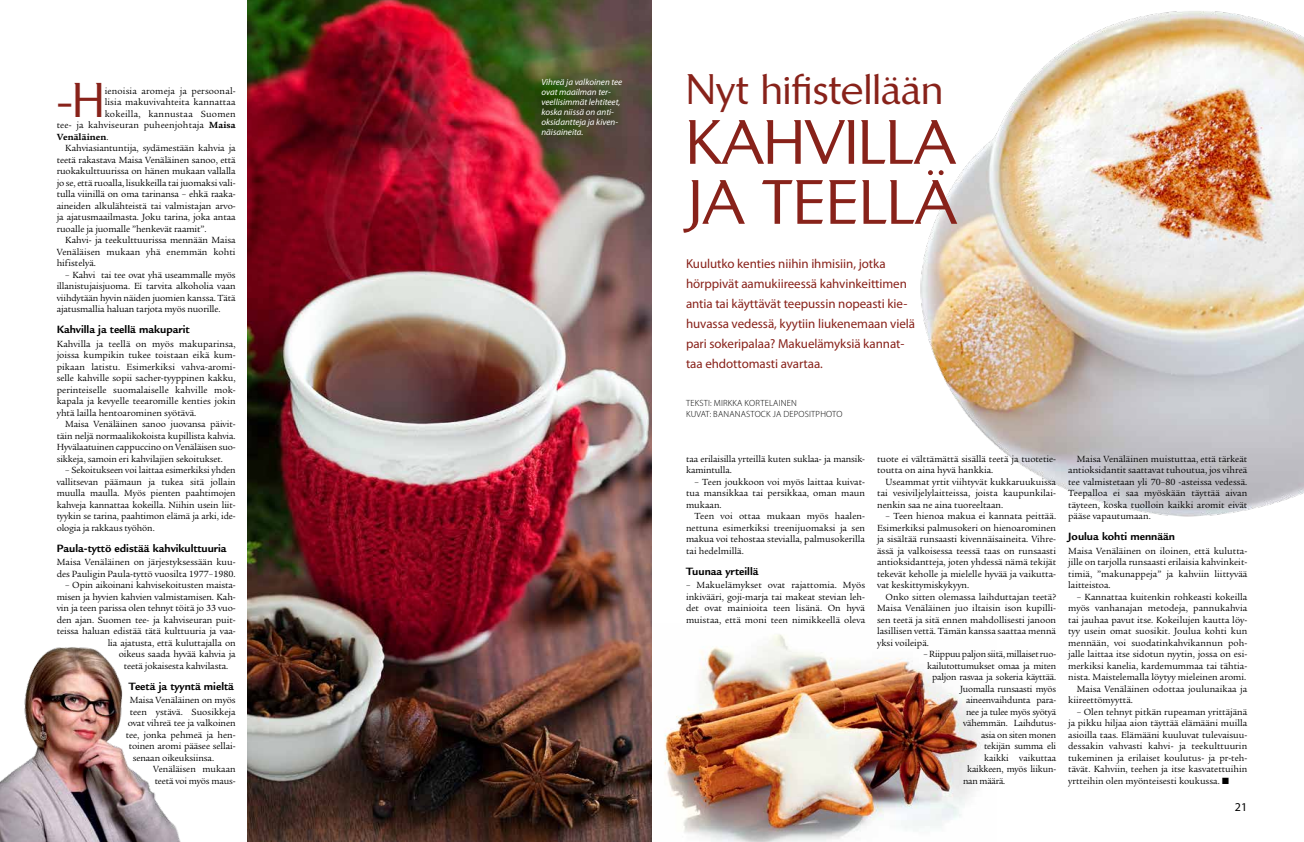
<style>
.page{position:relative;width:1304px;height:842px;background:#fff}
.page>*{position:absolute;margin:0;border:0;box-sizing:border-box;transform-origin:0 0}
.t1{font:500 60px/60px "Linotype Brewery";letter-spacing:.005em;color:#88221a}
.t2{font:500 46.8px "Linotype Brewery";color:#88221a}
.t3{font:500 41px "Linotype Brewery";letter-spacing:.005em;color:#88221a}
.t4{font:13px/20px "Myriad Pro";letter-spacing:-.005em;color:#88221a}
.t5{font:12px "Myriad Pro";color:#000}
.t6{font:700 11.5px "Legacy Sans Std";color:#000}
.t7{font:9.7px/11.5px "Legacy Serif Std";color:#000;text-align:justify}
.t8{font:9.7px "Legacy Serif Std";letter-spacing:-.02em;color:#000}
.t9{font:9.7px "Legacy Serif Std";letter-spacing:.02em;color:#000}
.t10{font:700 9.7px "Legacy Serif Std";letter-spacing:.01em;color:#000}
.t11{font:italic 9px/10px "Myriad Pro";color:#fff}
.t12{font:300 9px/11px "Myriad Pro";letter-spacing:.02em;color:#000}
.s1{font-weight:700}
.s2{font-weight:400}
</style>
<div class="page">
<img style="left:248px;top:0;width:404px;height:842px">
<img style="left:920px;top:11px;width:384px;height:506px">
<img style="left:664px;top:634px;width:318px;height:208px">
<img style="left:0;top:647px;width:181px;height:195px">
<h2 class="t2" style="left:57px;top:72px;width:49px">-H</h2>
<p class="t7" style="left:105px;top:85px;width:133px">ienoisia aromeja ja persoonal-</p>
<p class="t7" style="left:105px;top:96px;width:132px">lisia makuvivahteita kannattaa</p>
<p class="t9" style="left:105px;top:108px;width:133px">kokeilla, kannustaa Suomen</p>
<p class="t7" style="left:57px;top:119px;width:181px">tee- ja kahviseuran puheenjohtaja <span class="s1">Maisa</span></p>
<p class="t10" style="left:57px;top:131px;width:53px">Venäläinen<span class="s2">.</span></p>
<p class="t7" style="left:65px;top:142px;width:172px">Kahviasiantuntija, sydämestään kahvia ja</p>
<p class="t7" style="left:57px;top:154px;width:181px">teetä rakastava Maisa Venäläinen sanoo, että</p>
<p class="t7" style="left:57px;top:165px;width:180px">ruokakulttuurissa on hänen mukaan vallalla</p>
<p class="t7" style="left:57px;top:177px;width:180px">jo se, että ruoalla, lisukkeilla tai juomaksi vali-</p>
<p class="t7" style="left:57px;top:188px;width:181px">tulla viinillä on oma tarinansa – ehkä raaka-</p>
<p class="t7" style="left:57px;top:200px;width:181px">aineiden alkulähteistä tai valmistajan arvo-</p>
<p class="t7" style="left:57px;top:211px;width:181px">ja ajatusmaailmasta. Joku tarina, joka antaa</p>
<p class="t7" style="left:57px;top:223px;width:151px">ruoalle ja juomalle ”henkevät raamit”.</p>
<p class="t7" style="left:65px;top:234px;width:172px">Kahvi- ja teekulttuurissa mennään Maisa</p>
<p class="t7" style="left:57px;top:246px;width:180px">Venäläisen mukaan yhä enemmän kohti</p>
<p class="t7" style="left:57px;top:257px;width:41px">hifistelyä.</p>
<p class="t7" style="left:57px;top:269px;width:181px;text-indent:9px">– Kahvi tai tee ovat yhä useammalle myös illanistujaisjuoma. Ei tarvita alkoholia vaan viihdytään hyvin näiden juomien kanssa. Tätä ajatusmallia haluan tarjota myös nuorille.</p>
<p class="t6" style="left:57px;top:323px;width:134px">Kahvilla ja teellä makuparit</p>
<p class="t7" style="left:57px;top:338px;width:181px">Kahvilla ja teellä on myös makuparinsa, joissa kumpikin tukee toistaan eikä kum&shy;pikaan latistu. Esimerkiksi vahva-aromi&shy;selle kahville sopii sacher-tyyppinen kakku, perinteiselle suomalaiselle kahville mok&shy;kapala ja kevyelle teearomille kenties jokin yhtä lailla hentoarominen syötävä.</p>
<p class="t7" style="left:57px;top:418px;width:181px;text-indent:9px">Maisa Venäläinen sanoo juovansa päivit&shy;täin neljä normaalikokoista kupillista kahvia.<br>Hyvälaatuinen cappuccino on Venäläisen suo&shy;sikkeja, samoin eri kahvilajien sekoitukset.</p>
<p class="t7" style="left:57px;top:464px;width:181px;text-indent:9px">– Sekoitukseen voi laittaa esimerkiksi yhden vallitsevan päämaun ja tukea sitä jollain muulla maulla. Myös pienten paahtimojen kahveja kannattaa kokeilla. Niihin usein liit&shy;tyykin se tarina, paahtimon elämä ja arki, ide&shy;ologia ja rakkaus työhön.</p>
<p class="t6" style="left:57px;top:541px;width:171px">Paula-tyttö edistää kahvikulttuuria</p>
<p class="t7" style="left:57px;top:556px;width:181px">Maisa Venäläinen on järjestyksessään kuu&shy;des Pauligin Paula-tyttö vuosilta 1977–1980.</p>
<p class="t7" style="left:65px;top:579px;width:172px">– Opin aikoinani kahvisekoitusten maista-</p>
<p class="t7" style="left:57px;top:591px;width:181px">misen ja hyvien kahvien valmistamisen. Kah-</p>
<p class="t7" style="left:57px;top:602px;width:181px">vin ja teen parissa olen tehnyt töitä jo 33 vuo-</p>
<p class="t7" style="left:57px;top:614px;width:181px">den ajan. Suomen tee- ja kahviseuran puit-</p>
<p class="t7" style="left:57px;top:625px;width:181px">teissa haluan edistää tätä kulttuuria ja vaa-</p>
<p class="t7" style="left:108px;top:637px;width:130px">lia ajatusta, että kuluttajalla on</p>
<p class="t7" style="left:119px;top:648px;width:119px">oikeus saada hyvää kahvia ja</p>
<p class="t7" style="left:124px;top:660px;width:106px">teetä jokaisesta kahvilasta.</p>
<p class="t6" style="left:129px;top:679px;width:107px">Teetä ja tyyntä mieltä</p>
<p class="t7" style="left:130px;top:694px;width:108px">Maisa Venäläinen on myös</p>
<p class="t7" style="left:130px;top:706px;width:107px">teen ystävä. Suosikkeja</p>
<p class="t7" style="left:128px;top:717px;width:110px">ovat vihreä tee ja valkoinen</p>
<p class="t7" style="left:126px;top:729px;width:111px">tee, jonka pehmeä ja hen-</p>
<p class="t7" style="left:129px;top:740px;width:109px">toinen aromi pääsee sellai-</p>
<p class="t7" style="left:133px;top:752px;width:83px">senaan oikeuksiinsa.</p>
<p class="t7" style="left:153px;top:763px;width:84px">Venäläisen mukaan</p>
<p class="t7" style="left:155px;top:775px;width:82px">teetä voi myös maus-</p>
<p class="t11" style="left:541px;top:77px;width:82px">Vihreä ja valkoinen tee ovat maailman ter&shy;veellisimmät lehtiteet, koska niissä on anti&shy;oksidantteja ja kiven&shy;näisaineita.</p>
<h3 class="t3" style="left:686px;top:65px;width:259px">Nyt hifistellään</h3>
<h1 class="t1" style="left:686px;top:113px;width:272px">KAHVILLA<br>JA TEELLÄ</h1>
<p class="t4" style="left:686px;top:253px;width:231px">Kuulutko kenties niihin ihmisiin, jotka hörppivät aamukiireessä kahvinkeittimen antia tai käyttävät teepussin nopeasti kie&shy;huvassa vedessä, kyytiin liukenemaan vielä pari sokeripalaa? Makuelämyksiä kannat&shy;taa ehdottomasti avartaa.</p>
<p class="t12" style="left:686px;top:397px;width:158px">TEKSTI: MIRKKA KORTELAINEN<br>KUVAT: BANANASTOCK JA DEPOSITPHOTO</p>
<p class="t7" style="left:686px;top:453px;width:181px">taa erilaisilla yrteillä kuten suklaa- ja mansik&shy;kamintulla.</p>
<p class="t7" style="left:686px;top:476px;width:181px;text-indent:9px">– Teen joukkoon voi myös laittaa kuivat&shy;tua mansikkaa tai persikkaa, oman maun mukaan.</p>
<p class="t7" style="left:686px;top:510px;width:181px;text-indent:9px">Teen voi ottaa mukaan myös haalen&shy;nettuna esimerkiksi treenijuomaksi ja sen makua voi tehostaa stevialla, palmusokerilla tai hedelmillä.</p>
<p class="t6" style="left:686px;top:564px;width:74px">Tuunaa yrteillä</p>
<p class="t7" style="left:686px;top:579px;width:181px">– Makuelämykset ovat rajattomia. Myös inkivääri, goji-marja tai makeat stevian leh&shy;det ovat mainioita teen lisänä. On hyvä muistaa, että moni teen nimikkeellä oleva</p>
<p class="t7" style="left:877px;top:453px;width:180px">tuote ei välttämättä sisällä teetä ja tuotetie&shy;toutta on aina hyvä hankkia.</p>
<p class="t7" style="left:877px;top:476px;width:181px;text-indent:9px">Useammat yrtit viihtyvät kukkaruukuissa tai vesiviljelylaitteissa, joista kaupunkilai&shy;nenkin saa ne aina tuoreeltaan.</p>
<p class="t7" style="left:877px;top:510px;width:181px;text-indent:9px">– Teen hienoa makua ei kannata peittää.<br>Esimerkiksi palmusokeri on hienoarominen ja sisältää runsaasti kivennäisaineita. Vihre&shy;ässä ja valkoisessa teessä taas on runsaasti antioksidantteja, joten yhdessä nämä tekijät tekevät keholle ja mielelle hyvää ja vaikutta&shy;vat keskittymiskykyyn.</p>
<p class="t7" style="left:877px;top:591px;width:181px;text-indent:9px">Onko sitten olemassa laihduttajan teetä?<br>Maisa Venäläinen juo iltaisin ison kupilli&shy;sen teetä ja sitä ennen mahdollisesti janoon lasillisen vettä. Tämän kanssa saattaa mennä yksi voileipä.</p>
<p class="t8" style="left:924px;top:648px;width:134px">– Riippuu paljon siitä, millaiset ruo-</p>
<p class="t7" style="left:927px;top:660px;width:131px">kailutottumukset omaa ja miten</p>
<p class="t7" style="left:932px;top:671px;width:126px">paljon rasvaa ja sokeria käyttää.</p>
<p class="t7" style="left:960px;top:683px;width:97px">Juomalla runsaasti myös</p>
<p class="t7" style="left:966px;top:694px;width:91px">aineenvaihdunta para-</p>
<p class="t8" style="left:966px;top:706px;width:91px">nee ja tulee myös syötyä</p>
<p class="t7" style="left:963px;top:717px;width:95px">vähemmän. Laihdutus-</p>
<p class="t8" style="left:981px;top:729px;width:76px">asia on siten monen</p>
<p class="t7" style="left:984px;top:740px;width:73px">tekijän summa eli</p>
<p class="t7" style="left:984px;top:752px;width:74px">kaikki vaikuttaa</p>
<p class="t7" style="left:967px;top:763px;width:91px">kaikkeen, myös liikun-</p>
<p class="t8" style="left:963px;top:775px;width:44px">nan määrä.</p>
<p class="t7" style="left:1068px;top:453px;width:181px;text-indent:9px">Maisa Venäläinen muistuttaa, että tärkeät antioksidantit saattavat tuhoutua, jos vihreä tee valmistetaan yli 70–80 -asteissa vedessä.<br>Teepalloa ei saa myöskään täyttää aivan täyteen, koska tuolloin kaikki aromit eivät pääse vapautumaan.</p>
<p class="t6" style="left:1068px;top:530px;width:108px">Joulua kohti mennään</p>
<p class="t7" style="left:1068px;top:545px;width:181px">Maisa Venäläinen on iloinen, että kulutta&shy;jille on tarjolla runsaasti erilaisia kahvinkeit&shy;timiä, ”makunappeja” ja kahviin liittyvää laitteistoa.</p>
<p class="t7" style="left:1077px;top:591px;width:172px">– Kannattaa kuitenkin rohkeasti kokeilla</p>
<p class="t7" style="left:1068px;top:602px;width:181px">myös vanhanajan metodeja, pannukahvia</p>
<p class="t7" style="left:1068px;top:614px;width:181px">tai jauhaa pavut itse. Kokeilujen kautta löy-</p>
<p class="t7" style="left:1068px;top:625px;width:181px">tyy usein omat suosikit. Joulua kohti kun</p>
<p class="t7" style="left:1068px;top:637px;width:181px">mennään, voi suodatinkahvikannun poh-</p>
<p class="t7" style="left:1068px;top:648px;width:181px">jalle laittaa itse sidotun nyytin, jossa on esi-</p>
<p class="t7" style="left:1068px;top:660px;width:181px">merkiksi kanelia, kardemummaa tai tähtia-</p>
<p class="t7" style="left:1068px;top:671px;width:180px">nista. Maistelemalla löytyy mieleinen aromi.</p>
<p class="t7" style="left:1077px;top:683px;width:172px">Maisa Venäläinen odottaa joulunaikaa ja</p>
<p class="t7" style="left:1068px;top:694px;width:66px">kiireettömyyttä.</p>
<p class="t7" style="left:1068px;top:706px;width:181px;text-indent:9px">– Olen tehnyt pitkän rupeaman yrittäjänä ja pikku hiljaa aion täyttää elämääni muilla asioilla taas. Elämääni kuuluvat tulevaisuu&shy;dessakin vahvasti kahvi- ja teekulttuurin tukeminen ja erilaiset koulutus- ja pr-teh&shy;tävät. Kahviin, teehen ja itse kasvatettuihin yrtteihin olen myönteisesti koukussa. ■</p>
<p class="t5" style="left:1235px;top:800px;width:14px">21</p>
</div>
